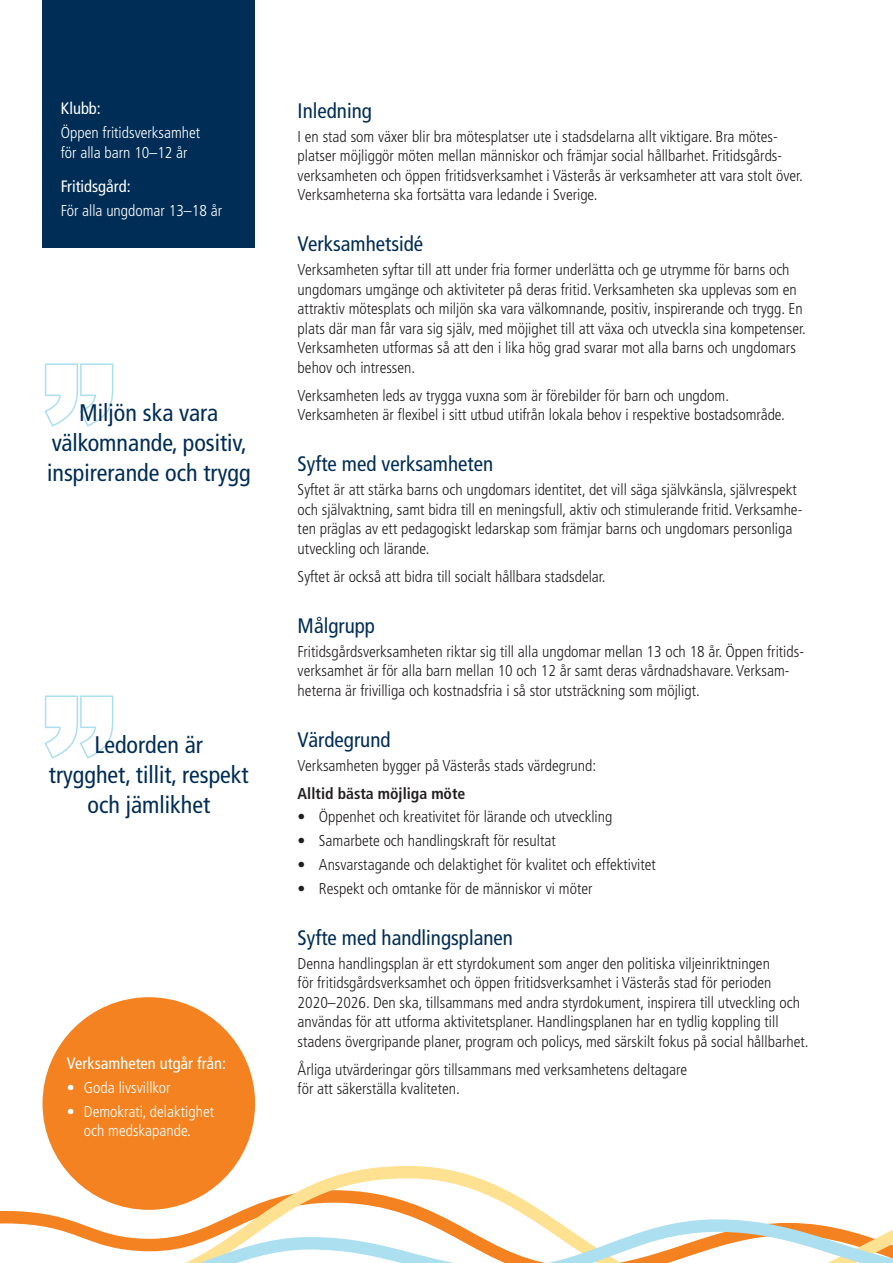
<style>
.page{position:relative;width:893px;height:1263px;background:#fff}
.page>*{position:absolute;margin:0;border:0;box-sizing:border-box;transform-origin:0 0}
.t1{font:900 150px "Arial";color:#fff;scale:.95 1}
.t2{font:condensed 24px/30px "Frutiger LT Std";color:#002d56;text-align:center}
.t3{font:condensed 21px "Frutiger LT Std";color:#002d56}
.t4{font:condensed 16.5px "Frutiger LT Std";color:#fff}
.t5{font:300 condensed 15.75px/19.5px "Frutiger LT Std";color:#231f20}
.t6{font:300 condensed 15.75px/19.5px "Frutiger LT Std";color:#fff;text-align:center}
.t7{font:700 condensed 15.75px "Frutiger LT Std";color:#231f20}
</style>
<div class="page">
<div style="left:43px;top:0;width:212px;height:248px;background:#002d56"></div>
<div style="left:43px;top:997px;width:212px;height:213px;background:#f58220;border-radius:50%"></div>
<svg style="left:44px;top:363px;width:70px;height:64px"></svg>
<svg style="left:44px;top:695px;width:70px;height:64px"></svg>
<svg style="left:0;top:1135px;width:545px;height:78px"></svg>
<svg style="left:0;top:1213px;width:893px;height:50px"></svg>
<p class="t4" style="left:61px;top:99px;width:42px">Klubb:</p>
<p class="t6" style="left:61px;top:123px;width:141px;text-align:left">Öppen fritidsverksamhet för alla barn 10–12 år</p>
<p class="t4" style="left:61px;top:177px;width:71px">Fritidsgård:</p>
<p class="t6" style="left:61px;top:201px;width:163px">För alla ungdomar 13–18 år</p>
<h1 class="t1" style="left:43px;top:312px;width:76px">”</h1>
<h2 class="t2" style="left:47px;top:398px;width:205px">Miljön ska vara välkomnande, positiv, inspirerande och trygg</h2>
<h1 class="t1" style="left:43px;top:644px;width:76px">”</h1>
<h2 class="t2" style="left:49px;top:730px;width:201px">Ledorden är<br>trygghet, tillit, respekt och jämlikhet</h2>
<p class="t4" style="left:67px;top:1054px;width:161px">Verksamheten utgår från:</p>
<p class="t6" style="left:67px;top:1078px;width:105px">• Goda livsvillkor</p>
<p class="t6" style="left:67px;top:1102px;width:149px">• Demokrati, delaktighet och medskapande.</p>
<h3 class="t3" style="left:298px;top:98px;width:76px">Inledning</h3>
<p class="t5" style="left:298px;top:127px;width:507px">I en stad som växer blir bra mötesplatser ute i stadsdelarna allt viktigare. Bra mötes&shy;platser möjliggör möten mellan människor och främjar social hållbarhet. Fritidsgårds&shy;verksamheten och öppen fritidsverksamhet i Västerås är verksamheter att vara stolt över.<br>Verksamheterna ska fortsätta vara ledande i Sverige.</p>
<h3 class="t3" style="left:298px;top:232px;width:127px">Verksamhetsidé</h3>
<p class="t5" style="left:298px;top:260px;width:510px">Verksamheten syftar till att under fria former underlätta och ge utrymme för barns och ungdomars umgänge och aktiviteter på deras fritid. Verksamheten ska upplevas som en attraktiv mötesplats och miljön ska vara välkomnande, positiv, inspirerande och trygg. En plats där man får vara sig själv, med möjighet till att växa och utveckla sina kompetenser.<br>Verksamheten utformas så att den i lika hög grad svarar mot alla barns och ungdomars behov och intressen.</p>
<p class="t5" style="left:298px;top:386px;width:489px">Verksamheten leds av trygga vuxna som är förebilder för barn och ungdom.<br>Verksamheten är flexibel i sitt utbud utifrån lokala behov i respektive bostadsområde.</p>
<h3 class="t3" style="left:298px;top:452px;width:197px">Syfte med verksamheten</h3>
<p class="t5" style="left:298px;top:480px;width:506px">Syftet är att stärka barns och ungdomars identitet, det vill säga självkänsla, självrespekt och självaktning, samt bidra till en meningsfull, aktiv och stimulerande fritid. Verksamhe&shy;ten präglas av ett pedagogiskt ledarskap som främjar barns och ungdomars personliga utveckling och lärande.</p>
<p class="t5" style="left:298px;top:567px;width:309px">Syftet är också att bidra till socialt hållbara stadsdelar.</p>
<h3 class="t3" style="left:298px;top:613px;width:79px">Målgrupp</h3>
<p class="t5" style="left:298px;top:642px;width:508px">Fritidsgårdsverksamheten riktar sig till alla ungdomar mellan 13 och 18 år. Öppen fritids&shy;verksamhet är för alla barn mellan 10 och 12 år samt deras vårdnadshavare. Verksam&shy;heterna är frivilliga och kostnadsfria i så stor utsträckning som möjligt.</p>
<h3 class="t3" style="left:298px;top:727px;width:94px">Värdegrund</h3>
<p class="t5" style="left:298px;top:756px;width:300px">Verksamheten bygger på Västerås stads värdegrund:</p>
<p class="t7" style="left:298px;top:784px;width:169px">Alltid bästa möjliga möte</p>
<p class="t5" style="left:298px;top:807px;width:316px">• Öppenhet och kreativitet för lärande och utveckling</p>
<p class="t5" style="left:298px;top:831px;width:260px">• Samarbete och handlingskraft för resultat</p>
<p class="t5" style="left:298px;top:855px;width:360px">• Ansvarstagande och delaktighet för kvalitet och effektivitet</p>
<p class="t5" style="left:298px;top:879px;width:296px">• Respekt och omtanke för de människor vi möter</p>
<h3 class="t3" style="left:298px;top:925px;width:217px">Syfte med handlingsplanen</h3>
<p class="t5" style="left:298px;top:954px;width:512px">Denna handlingsplan är ett styrdokument som anger den politiska viljeinriktningen<br>för fritidsgårdsverksamhet och öppen fritidsverksamhet i Västerås stad för perioden 2020–2026. Den ska, tillsammans med andra styrdokument, inspirera till utveckling och användas för att utforma aktivitetsplaner. Handlingsplanen har en tydlig koppling till stadens övergripande planer, program och policys, med särskilt fokus på social hållbarhet.</p>
<p class="t5" style="left:298px;top:1060px;width:391px">Årliga utvärderingar görs tillsammans med verksamhetens deltagare för att säkerställa kvaliteten.</p>
</div>
